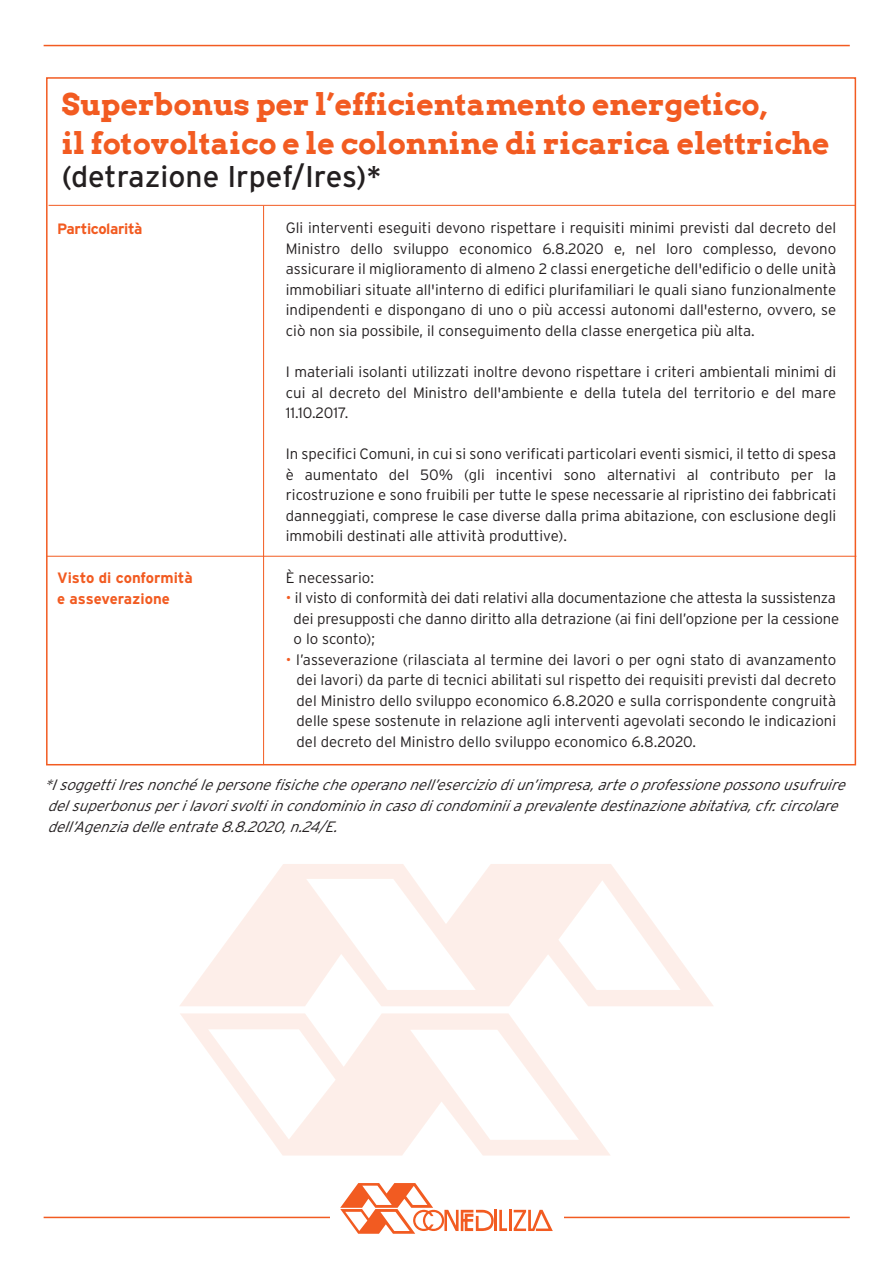
<style>
.page{position:relative;width:893px;height:1263px;background:#fff}
.page>*{position:absolute;margin:0;border:0;box-sizing:border-box;transform-origin:0 0}
.t1{font:700 30px/39px "Arvo";color:#f25b21}
.t2{font:30px "Interstate";color:#231f20}
.t3{font:300 15px/20.5px "Interstate";letter-spacing:-.01em;color:#231f20;text-align:justify}
.t4{font:italic 300 15px/20.9px "Interstate";color:#231f20}
.t5{font:700 15px/20.5px "Interstate";letter-spacing:-.01em;color:#f25b21}
.s1{color:#f25b21}
</style>
<div class="page">
<svg style="left:180px;top:864px;width:533px;height:142px;fill:#fef4f1"></svg>
<svg style="left:180px;top:1013px;width:430px;height:142px"></svg>
<hr style="left:44px;top:45px;width:806px;height:1px;background:#f25b21">
<hr style="left:44px;top:1217px;width:806px;height:1px;background:#f25b21">
<div style="left:330px;top:1206px;width:233px;height:20px;background:#fff"></div>
<hr style="left:509px;top:1210px;width:2px;height:21px;background:#f25b21">
<svg style="left:514px;top:1210px;width:39px;height:21px"></svg>
<svg style="left:340px;top:1183px;width:167px;height:51px"></svg>
<hr style="left:47px;top:556px;width:809px;height:1px;background:#f25b21">
<hr style="left:49px;top:205px;width:806px;height:1px;background:#f25b21">
<hr style="left:263px;top:206px;width:1px;height:559px;background:#f25b21">
<h1 class="t1" style="left:62px;top:85px;width:769px">Superbonus per l’efficientamento energetico,<br>il fotovoltaico e le colonnine di ricarica elettriche</h1>
<h1 class="t2" style="left:62px;top:160px;width:321px">(detrazione Irpef/Ires)*</h1>
<p class="t5" style="left:57px;top:218px;width:87px">Particolarità</p>
<p class="t5" style="left:57px;top:568px;width:137px">Visto di conformità e asseverazione</p>
<p class="t3" style="left:286px;top:217px;width:552px">Gli interventi eseguiti devono rispettare i requisiti minimi previsti dal decreto del Ministro dello sviluppo economico 6.8.2020 e, nel loro complesso, devono assicurare il miglioramento di almeno 2 classi energetiche dell'edificio o delle unità immobiliari situate all'interno di edifici plurifamiliari le quali siano funzionalmente indipendenti e dispongano di uno o più accessi autonomi dall'esterno, ovvero, se ciò non sia possibile, il conseguimento della classe energetica più alta.</p>
<p class="t3" style="left:286px;top:361px;width:552px">I materiali isolanti utilizzati inoltre devono rispettare i criteri ambientali minimi di cui al decreto del Ministro dell'ambiente e della tutela del territorio e del mare 11.10.2017.</p>
<p class="t3" style="left:286px;top:444px;width:552px">In specifici Comuni, in cui si sono verificati particolari eventi sismici, il tetto di spesa è aumentato del 50% (gli incentivi sono alternativi al contributo per la ricostruzione e sono fruibili per tutte le spese necessarie al ripristino dei fabbricati danneggiati, comprese le case diverse dalla prima abitazione, con esclusione degli immobili destinati alle attività produttive).</p>
<p class="t3" style="left:286px;top:567px;width:90px">È necessario:</p>
<p class="t3" style="left:294px;top:587px;width:547px;text-align:left;text-indent:-8px"><span class="s1">•</span> il visto di conformità dei dati relativi alla documentazione che attesta la sussistenza dei presupposti che danno diritto alla detrazione (ai fini dell’opzione per la cessione o lo sconto);</p>
<p class="t3" style="left:297px;top:649px;width:541px;text-indent:-11px"><span class="s1">•</span> l’asseverazione (rilasciata al termine dei lavori o per ogni stato di avanzamento dei lavori) da parte di tecnici abilitati sul rispetto dei requisiti previsti dal decreto del Ministro dello sviluppo economico 6.8.2020 e sulla corrispondente congruità delle spese sostenute in relazione agli interventi agevolati secondo le indicazioni del decreto del Ministro dello sviluppo economico 6.8.2020.</p>
<p class="t4" style="left:44px;top:774px;width:809px">*IsoggettiIresnonchélepersonefisichecheoperanonell’eserciziodiun’impresa,arteoprofessionepossonousufruire delsuperbonusperilavorisvoltiincondominioincasodicondominiiaprevalentedestinazioneabitativa,cfr.circolare dell’Agenziadelleentrate8.8.2020,n.24/E.</p>
</div>
